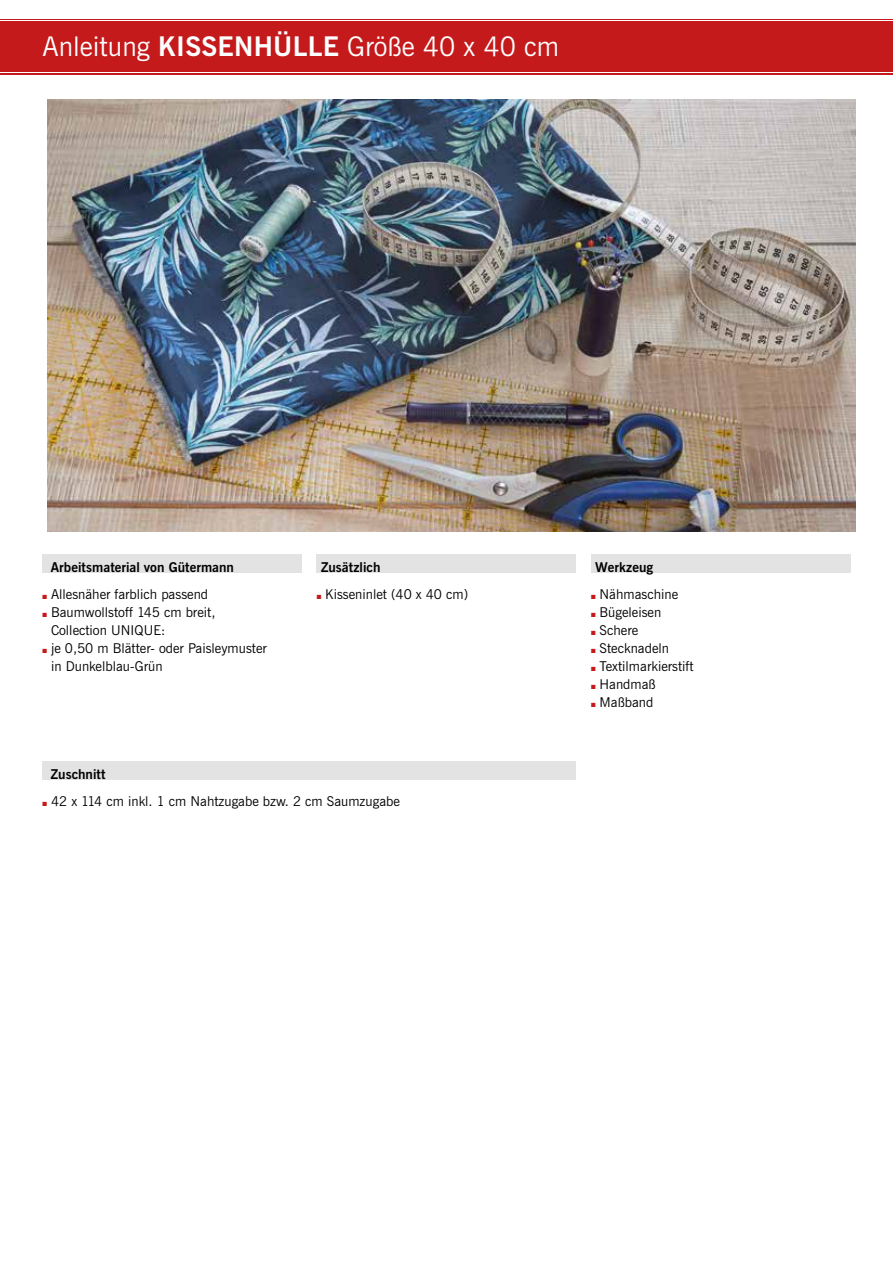
<style>
.page{position:relative;width:893px;height:1263px;background:#fff}
.page>*{position:absolute;margin:0;border:0;box-sizing:border-box;transform-origin:0 0}
.t1{font:27px "News Gothic";color:#fff}
.t2{font:13.5px/18px "News Gothic";color:#000}
.t3{font:700 13.5px "News Gothic";color:#000}
.s1{font-weight:700}
</style>
<div class="page">
<img style="left:48px;top:99px;width:807px;height:432px">
<div style="left:0;top:19px;width:893px;height:55px;background:#c51a1b"></div>
<hr style="left:0;top:72px;width:893px;height:1px;background:#fff">
<hr style="left:0;top:20px;width:893px;height:1px;background:#fff">
<div style="left:43px;top:761px;width:533px;height:18px;background:#e3e3e3"></div>
<div style="left:43px;top:554px;width:259px;height:18px;background:#e3e3e3"></div>
<div style="left:317px;top:554px;width:259px;height:18px;background:#e3e3e3"></div>
<div style="left:591px;top:554px;width:259px;height:18px;background:#e3e3e3"></div>
<h1 class="t1" style="left:43px;top:29px;width:518px">Anleitung <span class="s1">KISSENHÜLLE</span> Größe 40 x 40 cm</h1>
<p class="t3" style="left:51px;top:558px;width:185px">Arbeitsmaterial von Gütermann</p>
<p class="t3" style="left:321px;top:558px;width:61px">Zusätzlich</p>
<p class="t3" style="left:595px;top:558px;width:59px">Werkzeug</p>
<p class="t2" style="left:51px;top:586px;width:217px">Allesnäher farblich passend<br>Baumwollstoff 145 cm breit,<br>Collection UNIQUE:<br>je 0,50 m Blätter- oder Paisleymuster in Dunkelblau-Grün</p>
<p class="t2" style="left:600px;top:586px;width:96px">Nähmaschine<br>Bügeleisen<br>Schere<br>Stecknadeln<br>Textilmarkierstift<br>Handmaß<br>Maßband</p>
<p class="t2" style="left:325px;top:586px;width:144px">Kisseninlet (40 x 40 cm)</p>
<p class="t3" style="left:51px;top:765px;width:56px">Zuschnitt</p>
<p class="t2" style="left:51px;top:793px;width:350px">42 x 114 cm inkl. 1 cm Nahtzugabe bzw. 2 cm Saumzugabe</p>
</div>
